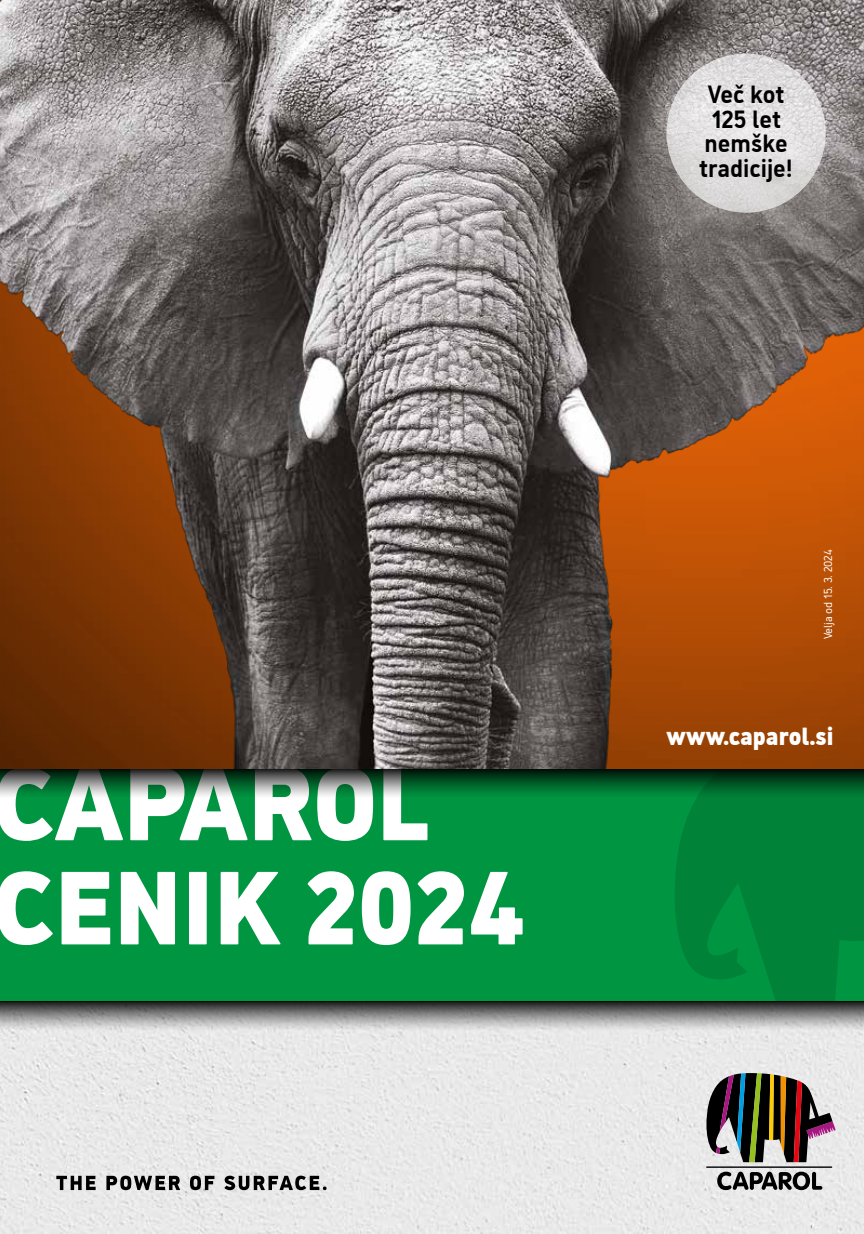
<style>
.page{position:relative;width:864px;height:1234px;background:#fff}
.page>*{position:absolute;margin:0;border:0;box-sizing:border-box;transform-origin:0 0}
.t1{font:900 104.1px/104.1px "CAP Elephant";color:#fff}
.t2{font:700 24.75px/24.8px "CAP Elephant";color:#000;text-align:center}
.t3{font:900 24.6px "CAP Elephant";color:#fff}
.t4{font:11.55px "CAP Elephant";color:#fff}
</style>
<div class="page">
<div style="left:0;top:1030px;width:863px;height:203px;background:#e9e9e9"></div>
<img style="left:0;top:0;width:863px;height:769px">
<svg style="left:706px;top:1072px;width:129px;height:89px;background:#6e645b"></svg>
<svg style="left:717px;top:1171px;width:105px;height:18px;background:#707070"></svg>
<hr style="left:705px;top:1166px;width:126px;height:1px;background:#000">
<div style="left:0;top:769px;width:863px;height:232px;background:#009641"></div>
<svg style="left:666px;top:53px;width:159px;height:159px;background:#dedcdd"></svg>
<svg style="left:675px;top:798px;width:188px;height:203px;fill:#008338"></svg>
<svg style="left:0;top:1001px;width:863px;height:29px;background:#878787"></svg>
<svg style="left:56px;top:1175px;width:40px;height:14px"></svg>
<svg style="left:106px;top:1175px;width:74px;height:14px"></svg>
<svg style="left:190px;top:1175px;width:24px;height:14px"></svg>
<svg style="left:224px;top:1175px;width:102px;height:14px"></svg>
<svg style="left:0;top:769px;width:863px;height:29px;background:#005725"></svg>
<p class="t2" style="left:699px;top:82px;width:95px">Več kot<br>125 let nemške tradicije!</p>
<h1 class="t1" style="left:-6px;top:752px;width:533px">CAPAROL<br>CENIK 2024</h1>
<p class="t4" style="left:821px;top:639px;width:91px;rotate:-90deg">Velja od 15. 3. 2024</p>
<p class="t3" style="left:666px;top:721px;width:168px">www.caparol.si</p>
</div>
